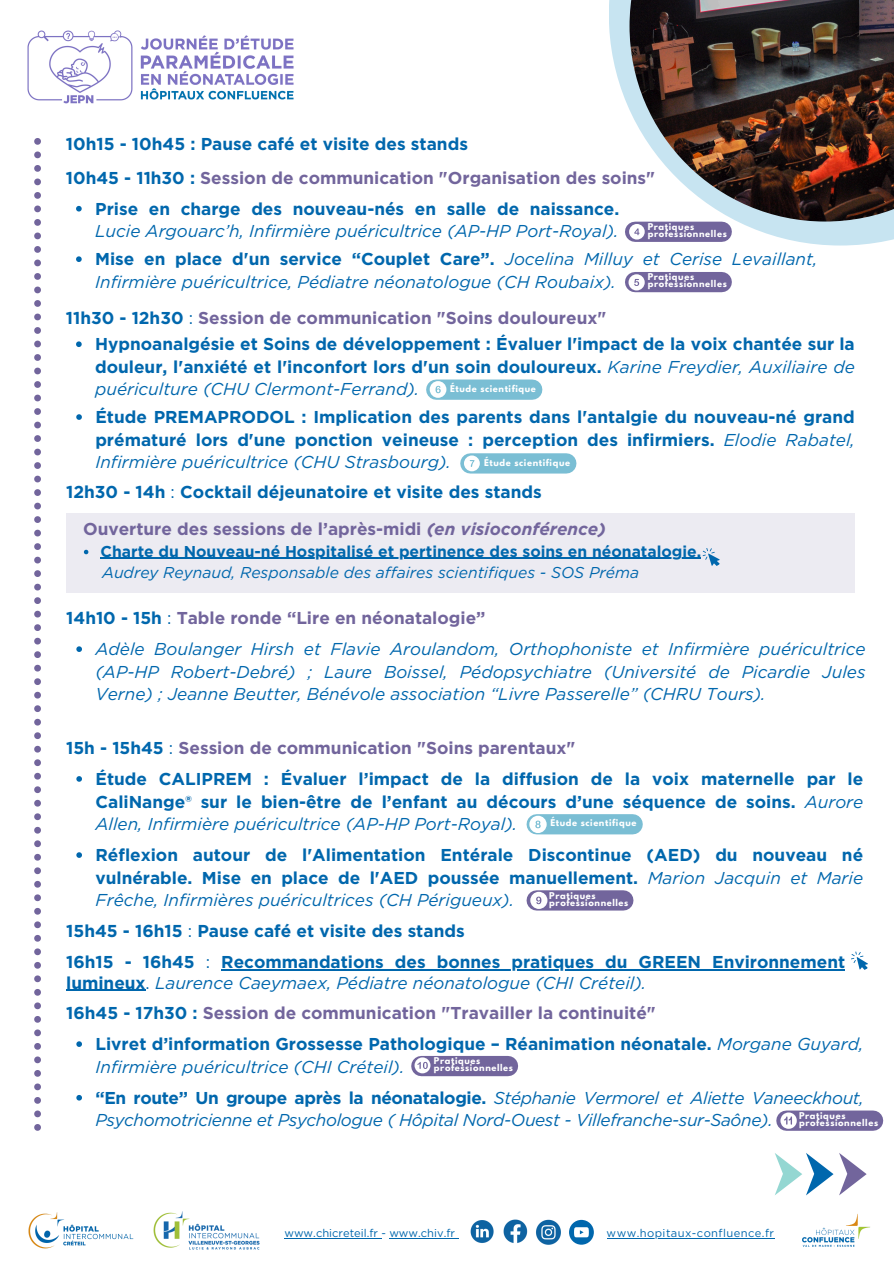
<style>
.page{position:relative;width:894px;height:1264px;background:#fff}
.page>*{position:absolute;margin:0;border:0;box-sizing:border-box;transform-origin:0 0}
.t1{font:700 17.25px/22.5px "Gotham";color:#0067ad;text-align:justify}
.t2{font:italic 17.25px/22.5px "Gotham";color:#0067ad}
.t3{font:700 17.25px "Gotham";color:#72659c}
.t4{font:italic 17.25px/22.5px "Gotham";letter-spacing:-.02em;color:#0067ad}
.t5{font:700 15.75px "Gotham";color:#0067ad}
.t6{font:italic 15.75px "Gotham";color:#0067ad}
.t7{font:11.1px "Gotham";color:#0067ad}
.t8{font:11.1px "Gotham";letter-spacing:.035em;color:#0067ad}
.t9{font:700 8.25px/7.2px "League Spartan";letter-spacing:.075em;color:#fff}
.s1{color:#0067ad}
.s2{font-weight:700;font-style:normal}
.s3{font-weight:400;color:#0067ad}
.s4{font-weight:400;font-style:italic}
.s5{font-weight:400}
.s6{font-style:italic}
</style>
<div class="page">
<svg style="left:609px;top:0;width:284px;height:245px"></svg>
<img style="left:629px;top:0;width:264px;height:221px">
<svg style="left:34px;top:138px;width:7px;height:992px"></svg>
<img style="left:27px;top:30px;width:267px;height:74px">
<svg style="left:76px;top:206px;width:6px;height:5px"></svg>
<svg style="left:76px;top:256px;width:6px;height:6px"></svg>
<svg style="left:76px;top:341px;width:6px;height:6px"></svg>
<svg style="left:76px;top:414px;width:6px;height:6px"></svg>
<div style="left:66px;top:513px;width:788px;height:80px;background:#ecebf2"></div>
<svg style="left:84px;top:550px;width:4px;height:4px"></svg>
<hr style="left:100px;top:557px;width:601px;height:2px;background:#0067ad">
<svg style="left:76px;top:776px;width:6px;height:5px"></svg>
<hr style="left:221px;top:969px;width:623px;height:1px;background:#0067ad">
<hr style="left:66px;top:989px;width:80px;height:1px;background:#0067ad">
<svg style="left:76px;top:1041px;width:6px;height:5px"></svg>
<svg style="left:76px;top:1095px;width:6px;height:5px"></svg>
<div style="left:635px;top:222px;width:86px;height:20px;background:#72659c"></div>
<div style="left:629px;top:224px;width:15px;height:15px;background:#fff;border-radius:50%"></div>
<svg style="left:634px;top:228px;width:5px;height:7px"></svg>
<div style="left:635px;top:272px;width:86px;height:20px;background:#72659c"></div>
<div style="left:628px;top:274px;width:16px;height:16px;background:#fefefe;border-radius:50%"></div>
<svg style="left:634px;top:279px;width:5px;height:7px"></svg>
<div style="left:436px;top:379px;width:96px;height:21px;background:#7abed4"></div>
<div style="left:429px;top:381px;width:17px;height:17px;background:#fefefe;border-radius:50%"></div>
<svg style="left:435px;top:386px;width:5px;height:7px"></svg>
<div style="left:470px;top:453px;width:96px;height:20px;background:#7abed4"></div>
<div style="left:464px;top:455px;width:15px;height:16px;background:#fefefe;border-radius:50%"></div>
<svg style="left:469px;top:460px;width:5px;height:7px"></svg>
<div style="left:536px;top:814px;width:96px;height:20px;background:#7abed4"></div>
<div style="left:529px;top:815px;width:17px;height:17px;background:#fff;border-radius:50%"></div>
<svg style="left:535px;top:820px;width:5px;height:8px"></svg>
<div style="left:421px;top:1055px;width:87px;height:21px;background:#72659c"></div>
<svg style="left:414px;top:1057px;width:16px;height:16px"></svg>
<svg style="left:417px;top:1061px;width:10px;height:7px"></svg>
<div style="left:786px;top:1110px;width:86px;height:20px;background:#72659c"></div>
<svg style="left:780px;top:1112px;width:16px;height:16px"></svg>
<svg style="left:76px;top:852px;width:6px;height:5px"></svg>
<div style="left:536px;top:890px;width:87px;height:20px;background:#72659c"></div>
<div style="left:530px;top:891px;width:17px;height:17px;background:#fefefe;border-radius:50%"></div>
<svg style="left:536px;top:896px;width:5px;height:8px"></svg>
<svg style="left:702px;top:548px;width:18px;height:18px"></svg>
<svg style="left:851px;top:951px;width:17px;height:19px"></svg>
<svg style="left:76px;top:646px;width:6px;height:6px"></svg>
<img style="left:470px;top:1220px;width:24px;height:23px">
<img style="left:503px;top:1219px;width:24px;height:24px">
<img style="left:536px;top:1219px;width:25px;height:26px">
<svg style="left:569px;top:1219px;width:24px;height:25px"></svg>
<hr style="left:284px;top:1237px;width:97px;height:1px;background:#0067ad">
<hr style="left:389px;top:1237px;width:66px;height:1px;background:#0067ad">
<hr style="left:606px;top:1237px;width:168px;height:1px;background:#0067ad">
<img style="left:28px;top:1212px;width:106px;height:37px">
<img style="left:802px;top:1214px;width:68px;height:33px">
<img style="left:153px;top:1211px;width:107px;height:39px">
<svg style="left:775px;top:1153px;width:91px;height:42px"></svg>
<p class="t1" style="left:66px;top:132px;width:403px">10h15 - 10h45 : Pause café et visite des stands</p>
<h2 class="t3" style="left:66px;top:168px;width:590px"><span class="s1">10h45 - 11h30 :</span> Session de communication "Organisation des soins"</h2>
<p class="t2" style="left:95px;top:197px;width:525px"><span class="s2">Prise en charge des nouveau-nés en salle de naissance.<br></span>Lucie Argouarc’h, Infirmière puéricultrice (AP-HP Port-Royal).</p>
<p class="t2" style="left:95px;top:248px;width:723px"><span class="s2">Mise en place d'un service “Couplet Care”.</span> Jocelina Milluy et Cerise Levaillant,<br>Infirmière puéricultrice, Pédiatre néonatologue (CH Roubaix).</p>
<p class="t3" style="left:66px;top:307px;width:542px"><span class="s1">11h30 - 12h30</span> <span class="s3">:</span> Session de communication "Soins douloureux"</p>
<p class="t1" style="left:95px;top:333px;width:761px">Hypnoanalgésie et Soins de développement : Évaluer l'impact de la voix chantée sur la douleur, l'anxiété et l'inconfort lors d'un soin douloureux. <span class="s4">Karine Freydier, Auxiliaire de puériculture (CHU Clermont-Ferrand).</span></p>
<h1 class="t1" style="left:95px;top:406px;width:760px">Étude PREMAPRODOL : Implication des parents dans l'antalgie du nouveau-né grand prématuré lors d'une ponction veineuse : perception des infirmiers. <span class="s4">Elodie Rabatel, Infirmière puéricultrice (CHU Strasbourg).</span></h1>
<p class="t9" style="left:647px;top:224px;width:81px">Pratiques professionnelles</p>
<p class="t9" style="left:647px;top:274px;width:81px">Pratiques professionnelles</p>
<p class="t9" style="left:450px;top:386px;width:87px">Étude scientifique</p>
<p class="t9" style="left:484px;top:459px;width:87px">Étude scientifique</p>
<p class="t1" style="left:66px;top:481px;width:477px">12h30 - 14h <span class="s5">:</span> Cocktail déjeunatoire et visite des stands</p>
<p class="t3" style="left:83px;top:518px;width:524px">Ouverture des sessions de l’après-midi <span class="s6">(en visioconférence)</span></p>
<h1 class="t5" style="left:100px;top:541px;width:602px">Charte du Nouveau-né Hospitalisé et pertinence des soins en néonatalogie.</h1>
<p class="t6" style="left:102px;top:563px;width:538px">Audrey Reynaud, Responsable des affaires scientifiques - SOS Préma</p>
<h2 class="t3" style="left:66px;top:607px;width:420px"><span class="s1">14h10 - 15h</span> <span class="s3">:</span> Table ronde “Lire en néonatalogie”</h2>
<h2 class="t2" style="left:95px;top:638px;width:771px;text-align:justify">Adèle Boulanger Hirsh et Flavie Aroulandom, Orthophoniste et Infirmière puéricultrice (AP-HP Robert-Debré) ; Laure Boissel, Pédopsychiatre (Université de Picardie Jules Verne) ; Jeanne Beutter, Bénévole association “Livre Passerelle” (CHRU Tours).</h2>
<p class="t3" style="left:66px;top:737px;width:510px"><span class="s1">15h - 15h45</span> <span class="s3">:</span> Session de communication "Soins parentaux"</p>
<p class="t1" style="left:95px;top:767px;width:769px">Étude CALIPREM : Évaluer l’impact de la diffusion de la voix maternelle par le CaliNange® sur le bien-être de l’enfant au décours d’une séquence de soins. <span class="s4">Aurore Allen, Infirmière puéricultrice (AP-HP Port-Royal).</span></p>
<p class="t9" style="left:550px;top:820px;width:87px">Étude scientifique</p>
<p class="t1" style="left:95px;top:843px;width:769px">Réflexion autour de l'Alimentation Entérale Discontinue (AED) du nouveau né vulnérable. Mise en place de l'AED poussée manuellement. <span class="s4">Marion Jacquin et Marie Frêche, Infirmières puéricultrices (CH Périgueux).</span></p>
<p class="t9" style="left:549px;top:892px;width:81px">Pratiques professionnelles</p>
<p class="t1" style="left:66px;top:919px;width:400px">15h45 - 16h15 <span class="s5">:</span> Pause café et visite des stands</p>
<p class="t1" style="left:66px;top:950px;width:145px">16h15 - 16h45 <span class="s5">:</span></p>
<p class="t1" style="left:66px;top:952px;width:780px;line-height:20.2px;text-indent:155px">Recommandations des bonnes pratiques du GREEN Environnement lumineux<span class="s5">.</span> <span class="s4">Laurence Caeymaex, Pédiatre néonatologue (CHI Créteil).</span></p>
<h2 class="t3" style="left:66px;top:1002px;width:591px"><span class="s1">16h45 - 17h30 :</span> Session de communication "Travailler la continuité"</h2>
<p class="t1" style="left:95px;top:1032px;width:769px">Livret d’information Grossesse Pathologique – Réanimation néonatale. <span class="s4">Morgane Guyard,<br>Infirmière puéricultrice (CHI Créteil).</span></p>
<p class="t4" style="left:95px;top:1086px;width:769px"><span class="s2">“En route” Un groupe après la néonatalogie.</span> Stéphanie Vermorel et Aliette Vaneeckhout,<br>Psychomotricienne et Psychologue ( Hôpital Nord-Ouest - Villefranche-sur-Saône).</p>
<p class="t9" style="left:434px;top:1058px;width:81px">Pratiques professionnelles</p>
<h2 class="t9" style="left:798px;top:1112px;width:81px">Pratiques professionnelles</h2>
<p class="t7" style="left:284px;top:1226px;width:172px">www.chicreteil.fr - www.chiv.fr</p>
<p class="t8" style="left:606px;top:1226px;width:169px">www.hopitaux-confluence.fr</p>
</div>
